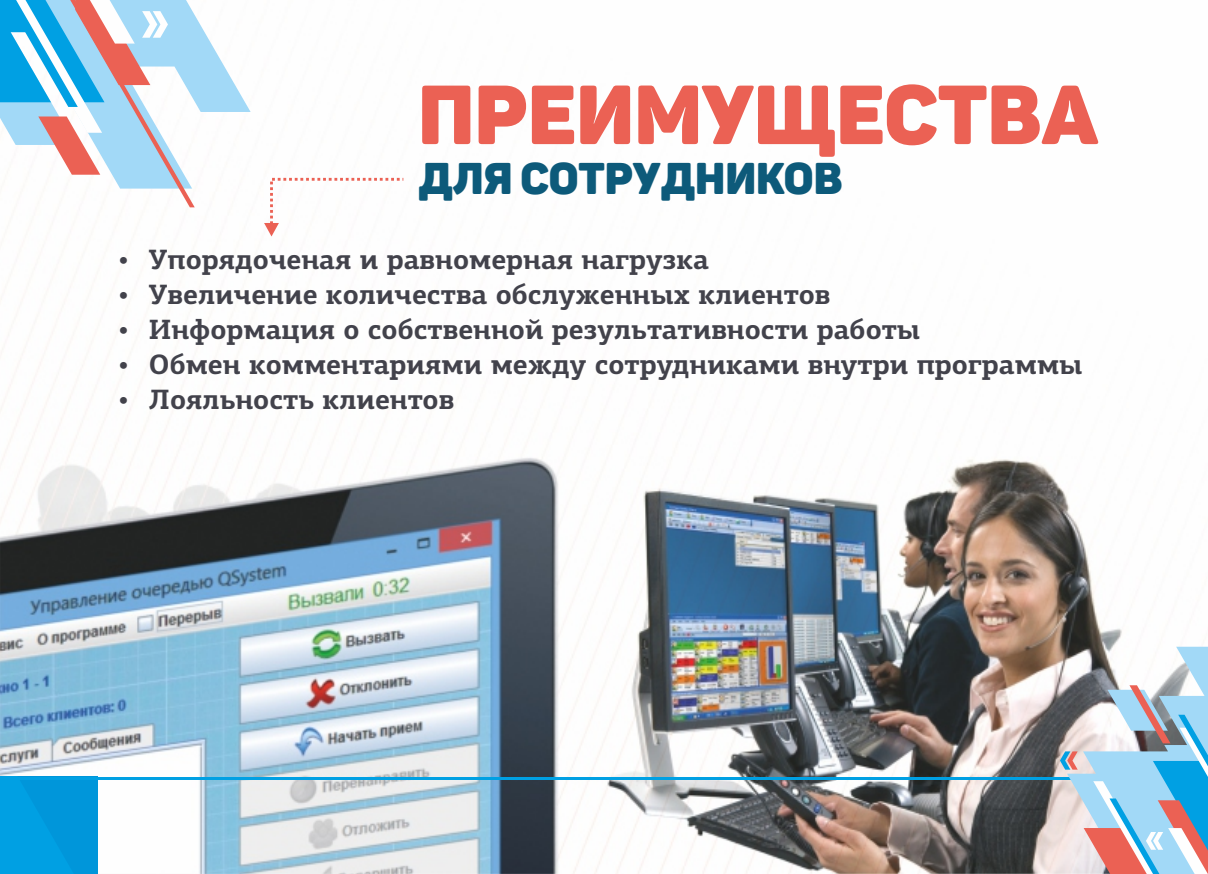
<style>
.page{position:relative;width:1208px;height:874px;background:#fff}
.page>*{position:absolute;margin:0;border:0;box-sizing:border-box;transform-origin:0 0}
.t1{font:82.4px "Panton Black Caps";color:#eb6154}
.t2{font:43.8px "Panton Black Caps";color:#0d5a7a}
.t3{font:700 28px/35px "PF Agora Slab Pro";color:#42424b}
</style>
<div class="page">
<img style="left:0;top:177px;width:1122px;height:696px">
<svg style="left:264px;top:178px;width:139px;height:58px"></svg>
<svg style="left:0;top:779px;width:97px;height:94px;background:#009ade"></svg>
<hr style="left:0;top:776px;width:1208px;height:3px;background:#00a0e3">
<svg style="left:1060px;top:646px;width:148px;height:227px"></svg>
<svg style="left:195px;top:16px;width:56px;height:172px"></svg>
<svg style="left:0;top:0;width:195px;height:207px"></svg>
<svg style="left:120px;top:257px;width:7px;height:7px"></svg>
<svg style="left:120px;top:292px;width:7px;height:7px"></svg>
<svg style="left:120px;top:327px;width:7px;height:7px"></svg>
<svg style="left:120px;top:361px;width:7px;height:7px"></svg>
<svg style="left:120px;top:396px;width:7px;height:7px"></svg>
<h1 class="t1" style="left:418px;top:83px;width:681px">Преимущества</h1>
<h2 class="t2" style="left:418px;top:162px;width:425px">для сотрудников</h2>
<p class="t3" style="left:149px;top:244px;width:935px">Упорядоченая и равномерная нагрузка<br>Увеличение количества обслуженных клиентов<br>Информация о собственной результативности работы<br>Обмен комментариями между сотрудниками внутри программы Лояльность клиентов</p>
</div>
